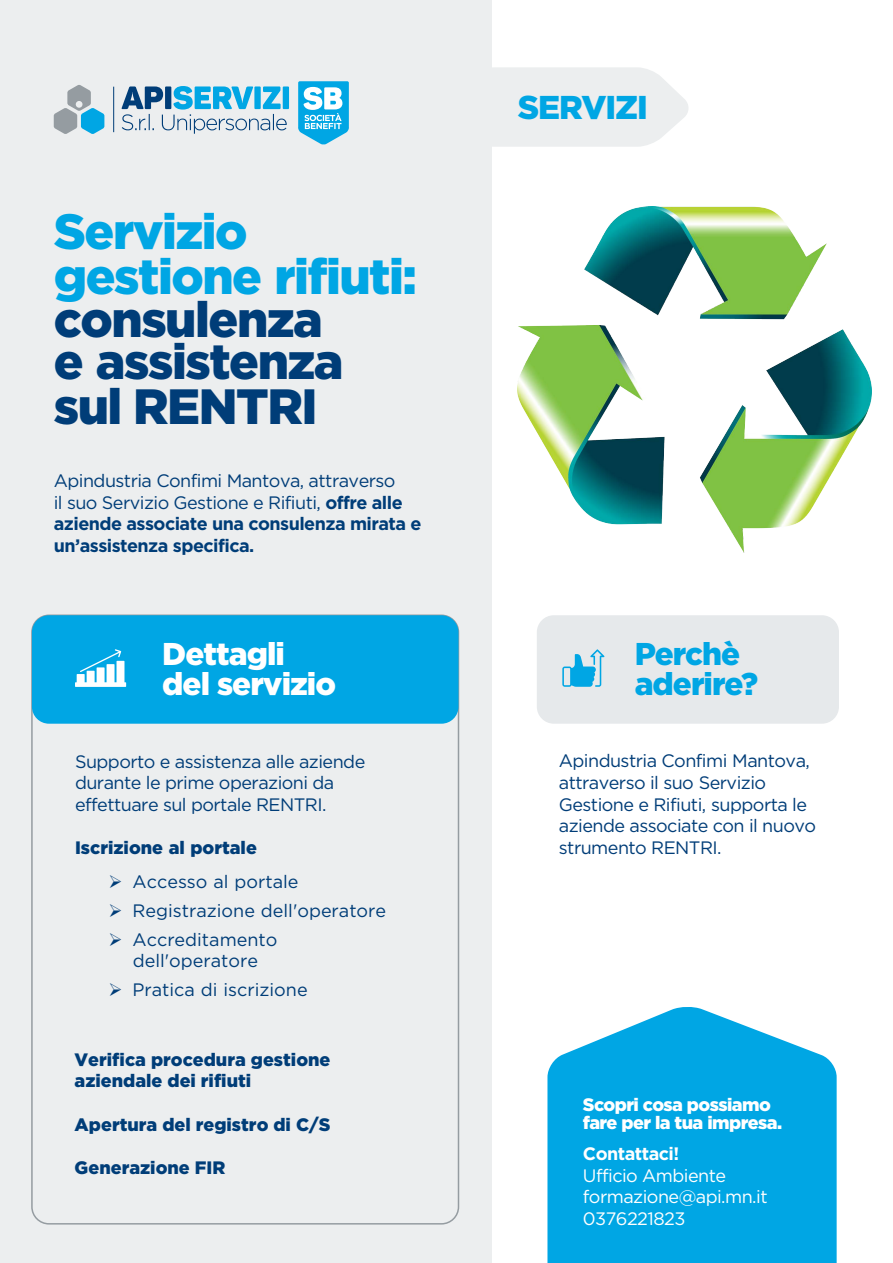
<style>
.page{position:relative;width:893px;height:1263px;background:#fff}
.page>*{position:absolute;margin:0;border:0;box-sizing:border-box;transform-origin:0 0}
.t1{font:900 49.5px/44px "Gotham";letter-spacing:-.03em;color:#003d78}
.t2{font:900 33px "Gotham";letter-spacing:-.03em;color:#00a6e4}
.t3{font:900 31.5px/30px "Gotham";letter-spacing:-.03em;color:#fff}
.t4{font:900 31.5px/30px "Gotham";letter-spacing:-.03em;color:#00a6e4}
.t5{font:18px/21.6px "Gotham";letter-spacing:-.03em;color:#003d78}
.t6{font:700 18px/21.6px "Gotham";letter-spacing:-.03em;color:#003d78}
.t7{font:900 18px/21.5px "Gotham HTF";color:#003d78}
.t8{font:18px/29px "Gotham";color:#003d78}
.t9{font:18px/21.6px "Gotham";letter-spacing:-.03em;color:#fff}
.t10{font:900 18px/18px "Gotham";letter-spacing:-.03em;color:#fff}
.s1{color:#00a6e4}
.s2{font-weight:400}
.s3{font-weight:700}
</style>
<div class="page">
<svg style="left:547px;top:1007px;width:290px;height:256px;background:#1aafe6"></svg>
<div style="left:0;top:0;width:491px;height:1263px;background:#eceeef"></div>
<div style="left:32px;top:615px;width:426px;height:109px;background:#00a6e4;border-radius:17px"></div>
<hr style="left:113px;top:87px;width:1px;height:45px;background:#003d78">
<svg style="left:54px;top:85px;width:50px;height:49px"></svg>
<svg style="left:298px;top:81px;width:51px;height:64px;background:#5fc5ec"></svg>
<svg style="left:121px;top:86px;width:168px;height:48px"></svg>
<svg style="left:75px;top:649px;width:51px;height:38px"></svg>
<div style="left:537px;top:615px;width:302px;height:109px;background:#e6e9eb;border-radius:17px"></div>
<svg style="left:562px;top:649px;width:42px;height:38px"></svg>
<svg style="left:491px;top:67px;width:197px;height:80px;background:#edeff0"></svg>
<img style="left:517px;top:207px;width:355px;height:345px">
<p class="t1" style="left:54px;top:209px;width:365px"><span class="s1">Servizio gestione rifiuti: </span>consulenza<br>e assistenza sul RENTRI</p>
<p class="t6" style="left:54px;top:470px;width:369px"><span class="s2">Apindustria Confimi Mantova, attraverso<br>il suo Servizio Gestione e Rifiuti,</span> offre alle aziende associate una consulenza mirata e un’assistenza specifica.</p>
<p class="t2" style="left:518px;top:85px;width:132px">SERVIZI</p>
<p class="t3" style="left:162px;top:638px;width:175px">Dettagli del servizio</p>
<p class="t4" style="left:635px;top:638px;width:125px">Perchè aderire?</p>
<p class="t5" style="left:75px;top:750px;width:292px">Supporto e assistenza alle aziende durante le prime operazioni da effettuare sul portale RENTRI.</p>
<p class="t7" style="left:75px;top:837px;width:183px">Iscrizione al portale</p>
<p class="t8" style="left:133px;top:867px;width:167px">Accesso al portale</p>
<p class="t8" style="left:133px;top:896px;width:255px">Registrazione dell'operatore</p>
<p class="t8" style="left:133px;top:924px;width:146px">Accreditamento</p>
<p class="t8" style="left:133px;top:946px;width:177px">dell'operatore<br>Pratica di iscrizione</p>
<p class="t7" style="left:75px;top:1048px;width:257px">Verifica procedura gestione aziendale dei rifiuti</p>
<p class="t7" style="left:75px;top:1114px;width:257px">Apertura del registro di C S/</p>
<p class="t7" style="left:75px;top:1156px;width:152px">Generazione FIR</p>
<p class="t5" style="left:559px;top:750px;width:259px">Apindustria Confimi Mantova, attraverso il suo Servizio<br>Gestione e Rifiuti, supporta le aziende associate con il nuovo strumento RENTRI.</p>
<p class="t10" style="left:583px;top:1095px;width:201px">Scopri cosa possiamo fare per la tua impresa.</p>
<p class="t9" style="left:583px;top:1142px;width:186px"><span class="s3">Contattaci!<br></span>Ufficio Ambiente formazione@api.mn i t.<br>0376221823</p>
</div>
